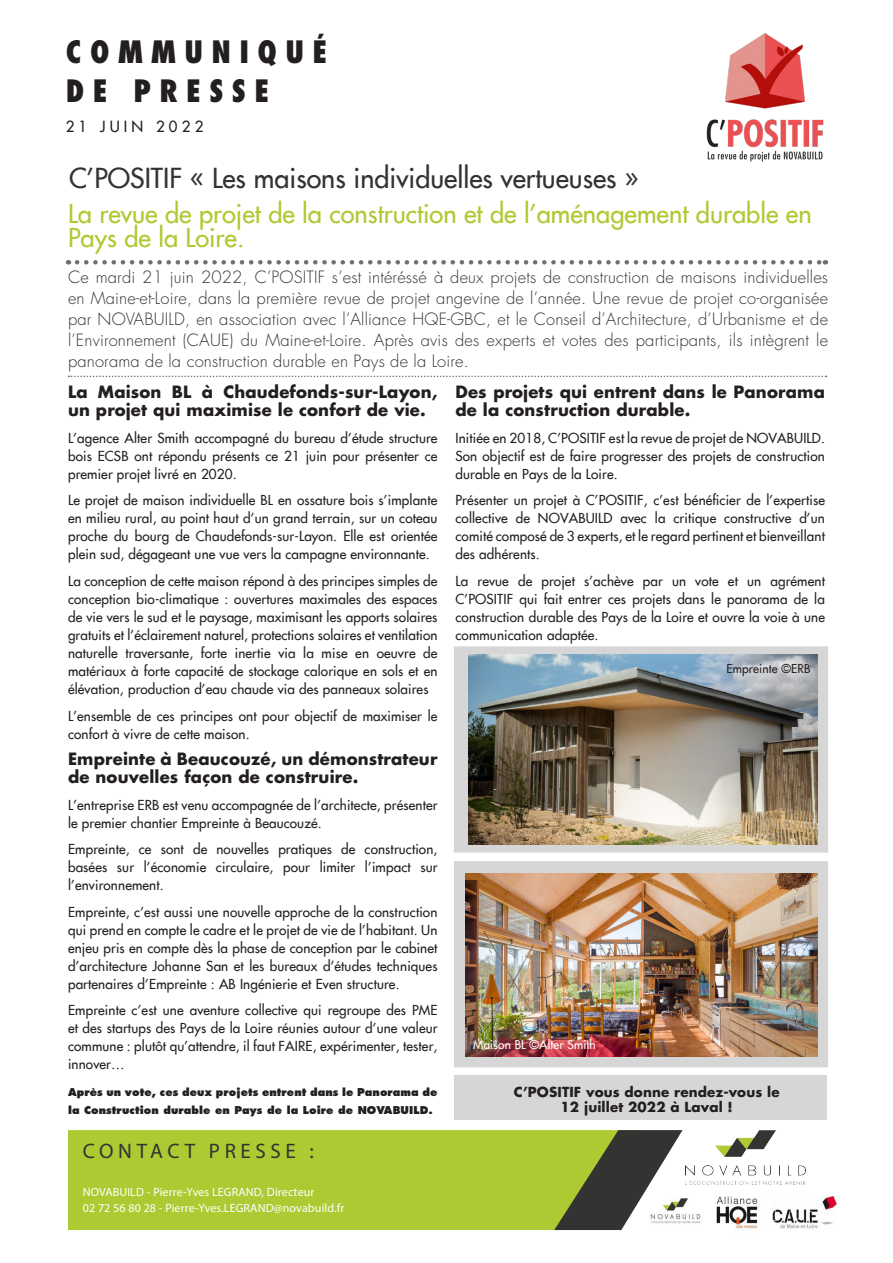
<style>
.page{position:relative;width:893px;height:1263px;background:#fff}
.page>*{position:absolute;margin:0;border:0;box-sizing:border-box;transform-origin:0 0}
.DATE_COMMUNIQUE_PRES{font:800 condensed 30px "Futura Std";letter-spacing:.28em;color:#231f20}
.TITRE{font:27px "Futura";color:#333331}
.TITRE-2{font:25.5px/24px "Futura";color:#adca32}
.TEXTE_COURANT{font:21px "Myriad Pro";letter-spacing:.22em;color:#333331}
.TEXTE_COURANT-2{font:300 16.5px/21px "Futura Std";letter-spacing:.01em;color:#333331;text-align:justify}
.TEXTE_COURANT-3{font:700 16.5px/18px "Futura Std";letter-spacing:.01em;color:#231f20}
.DATE_COMMUNIQUE_PRES-2{font:500 15px "Futura Std";letter-spacing:.28em;color:#231f20}
.TEXTE_COURANT-4{font:13.5px/18px "Futura";letter-spacing:.01em;color:#231f20;text-align:justify}
.TEXTE_COURANT-5{font:700 13.5px "Futura Std";letter-spacing:.01em;color:#231f20}
.TEXTE_CONTACT{font:12px "Myriad Pro";letter-spacing:.01em;color:#fff}
.TEXTE_COURANT-6{font:12px "Futura";letter-spacing:.01em;color:#fff}
.TEXTE_COURANT-7{font:12px "Futura";letter-spacing:.01em;color:#231f20}
.TEXTE_COURANT-8{font:800 10.5px/18px "Futura Std";letter-spacing:.01em;color:#231f20}
</style>
<div class="page">
<div style="left:454px;top:861px;width:374px;height:206px;background:#d6d6d6"></div>
<div style="left:68px;top:1130px;width:486px;height:100px;background:#adca32"></div>
<svg style="left:554px;top:1130px;width:128px;height:100px;background:#727a4d"></svg>
<img style="left:465px;top:874px;width:352px;height:182px">
<div style="left:454px;top:646px;width:374px;height:206px;background:linear-gradient(to bottom,#d6d6d6,#d6d6d6);border:9px solid #d6d6d6"></div>
<img style="left:468px;top:655px;width:349px;height:189px">
<img style="left:706px;top:33px;width:118px;height:129px">
<svg style="left:69px;top:376px;width:757px;height:1px"></svg>
<svg style="left:77px;top:260px;width:749px;height:5px"></svg>
<div style="left:454px;top:1075px;width:372px;height:44px;background:#d6d6d6"></div>
<img style="left:686px;top:1130px;width:119px;height:55px">
<img style="left:648px;top:1189px;width:190px;height:41px">
<p class="DATE_COMMUNIQUE_PRES" style="left:66px;top:33px;width:263px">COMMUNIQUÉ</p>
<p class="DATE_COMMUNIQUE_PRES" style="left:66px;top:72px;width:205px">DE PRESSE</p>
<p class="DATE_COMMUNIQUE_PRES-2" style="left:66px;top:117px;width:139px">21 JUIN 2022</p>
<p class="TITRE" style="left:69px;top:161px;width:571px">C’POSITIF « Les maisons individuelles vertueuses »</p>
<p class="TITRE-2" style="left:68px;top:201px;width:745px">La revue de projet de la construction et de l’aménagement durable en<br>Pays de la Loire.</p>
<p class="TEXTE_COURANT-2" style="left:68px;top:267px;width:762px">Ce mardi 21 juin 2022, C’POSITIF s’est intéréssé à deux projets de construction de maisons individuelles en Maine-et-Loire, dans la première revue de projet angevine de l’année. Une revue de projet co-organisée par NOVABUILD, en association avec l’Alliance HQE-GBC, et le Conseil d’Architecture, d’Urbanisme et de l’Environnement (CAUE) du Maine-et-Loire. Après avis des experts et votes des participants, ils intègrent le panorama de la construction durable en Pays de la Loire.</p>
<p class="TEXTE_COURANT-3" style="left:68px;top:383px;width:371px">La Maison BL à Chaudefonds-sur-Layon, un projet qui maximise le confort de vie.</p>
<p class="TEXTE_COURANT-4" style="left:68px;top:429px;width:371px">L’agence Alter Smith accompagné du bureau d’étude structure bois ECSB ont répondu présents ce 21 juin pour présenter ce premier projet livré en 2020.</p>
<p class="TEXTE_COURANT-4" style="left:68px;top:492px;width:371px">Le projet de maison individuelle BL en ossature bois s’implante en milieu rural, au point haut d’un grand terrain, sur un coteau proche du bourg de Chaudefonds-sur-Layon. Elle est orientée plein sud, dégageant une vue vers la campagne environnante.</p>
<p class="TEXTE_COURANT-4" style="left:68px;top:572px;width:371px">La conception de cette maison répond à des principes simples de conception bio-climatique : ouvertures maximales des espaces de vie vers le sud et le paysage, maximisant les apports solaires gratuits et l’éclairement naturel, protections solaires et ventilation naturelle traversante, forte inertie via la mise en oeuvre de matériaux à forte capacité de stockage calorique en sols et en élévation, production d’eau chaude via des panneaux solaires</p>
<p class="TEXTE_COURANT-4" style="left:68px;top:707px;width:371px">L’ensemble de ces principes ont pour objectif de maximiser le confort à vivre de cette maison.</p>
<p class="TEXTE_COURANT-3" style="left:68px;top:750px;width:371px">Empreinte à Beaucouzé, un démonstrateur de nouvelles façon de construire.</p>
<p class="TEXTE_COURANT-4" style="left:68px;top:796px;width:371px">L’entreprise ERB est venu accompagnée de l’architecte, présenter le premier chantier Empreinte à Beaucouzé.</p>
<p class="TEXTE_COURANT-4" style="left:68px;top:840px;width:371px">Empreinte, ce sont de nouvelles pratiques de construction, basées sur l’économie circulaire, pour limiter l’impact sur l’environnement.</p>
<p class="TEXTE_COURANT-4" style="left:68px;top:903px;width:371px">Empreinte, c’est aussi une nouvelle approche de la construction qui prend en compte le cadre et le projet de vie de l’habitant. Un enjeu pris en compte dès la phase de conception par le cabinet d’architecture Johanne San et les bureaux d’études techniques partenaires d’Empreinte : AB Ingénierie et Even structure.</p>
<p class="TEXTE_COURANT-4" style="left:68px;top:1001px;width:371px">Empreinte c’est une aventure collective qui regroupe des PME et des startups des Pays de la Loire réunies autour d’une valeur commune : plutôt qu’attendre, il faut FAIRE, expérimenter, tester, innover…</p>
<p class="TEXTE_COURANT-8" style="left:68px;top:1083px;width:371px">Après un vote, ces deux projets entrent dans le Panorama de la Construction durable en Pays de la Loire de NOVABUILD.</p>
<p class="TEXTE_COURANT" style="left:83px;top:1138px;width:233px">CONTACT PRESSE :</p>
<p class="TEXTE_CONTACT" style="left:83px;top:1184px;width:233px">NOVABUILD - Pierre-Yves LEGRAND, Directeur</p>
<p class="TEXTE_CONTACT" style="left:83px;top:1201px;width:263px">02 72 56 80 28 - Pierre-Yves.LEGRAND@novabuild.fr</p>
<p class="TEXTE_COURANT-3" style="left:455px;top:383px;width:371px">Des projets qui entrent dans le Panorama de la construction durable.</p>
<p class="TEXTE_COURANT-4" style="left:455px;top:429px;width:371px">Initiée en 2018, C’POSITIF est la revue de projet de NOVABUILD.<br>Son objectif est de faire progresser des projets de construction durable en Pays de la Loire.</p>
<p class="TEXTE_COURANT-4" style="left:455px;top:492px;width:371px">Présenter un projet à C’POSITIF, c’est bénéficier de l’expertise collective de NOVABUILD avec la critique constructive d’un comité composé de 3 experts, et le regard pertinent et bienveillant des adhérents.</p>
<p class="TEXTE_COURANT-4" style="left:455px;top:572px;width:371px">La revue de projet s’achève par un vote et un agrément C’POSITIF qui fait entrer ces projets dans le panorama de la construction durable des Pays de la Loire et ouvre la voie à une communication adaptée.</p>
<p class="TEXTE_COURANT-7" style="left:726px;top:661px;width:86px">Empreinte ©ERB</p>
<p class="TEXTE_COURANT-6" style="left:473px;top:1037px;width:124px">Maison BL ©Alter Smith</p>
<p class="TEXTE_COURANT-5" style="left:514px;top:1083px;width:267px">C’POSITIF vous donne rendez-vous le</p>
<p class="TEXTE_COURANT-5" style="left:561px;top:1098px;width:174px">12 juillet 2022 à Laval !</p>
</div>
